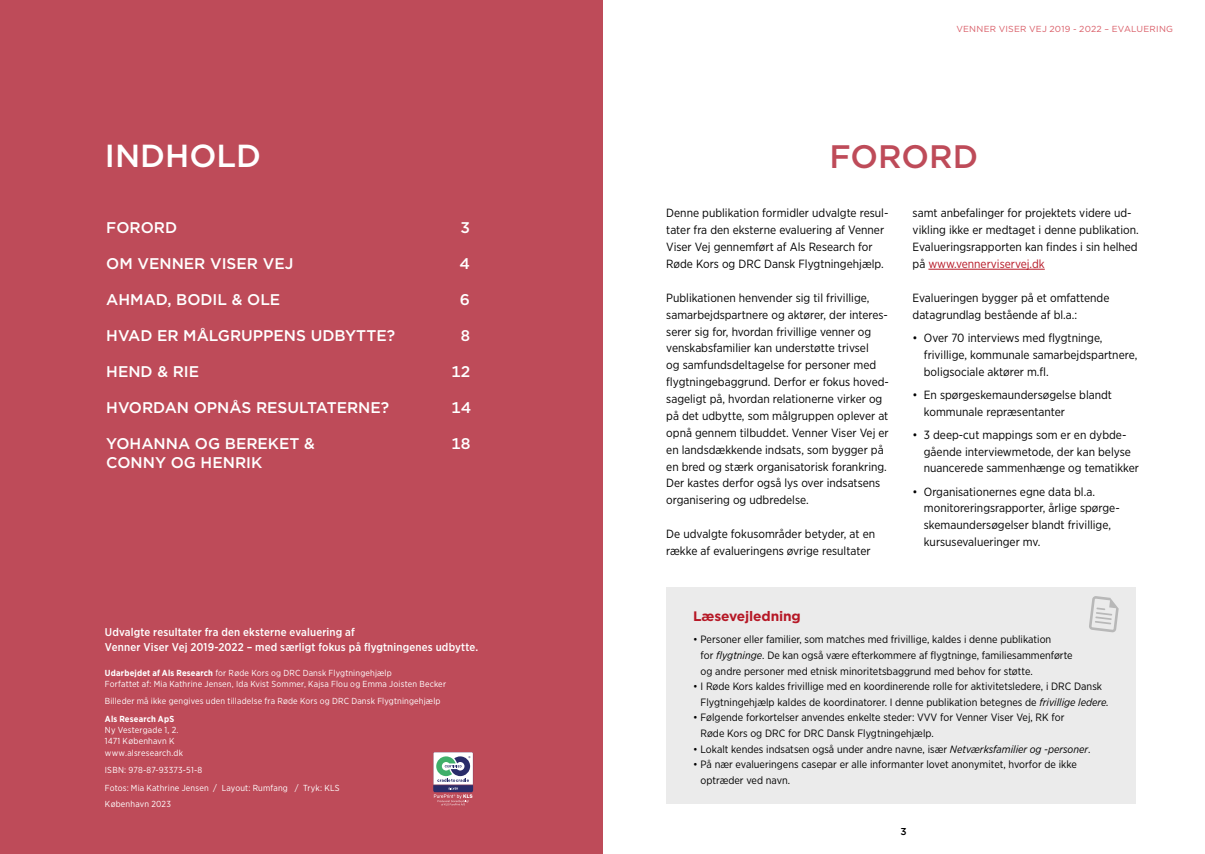
<style>
.page{position:relative;width:1205px;height:854px;background:#fff}
.page>*{position:absolute;margin:0;border:0;box-sizing:border-box;transform-origin:0 0}
.Overskrift{font:500 32.5px "Gotham";color:#be4b59}
.Overskrift-2{font:500 31.88px "Gotham";color:#fff}
.faktaboks{font:500 15.5px "Gotham";color:#fff}
.mr{font:700 13.75px "Gotham";letter-spacing:-.01em;color:#b61826}
.Brødtxt{font:11.88px/16.9px "Gotham Narrow";color:#000}
.Brødtekst_narrow_lig{font:500 11.25px/15px "Gotham Narrow";letter-spacing:.015em;color:#fff}
.Brødtxt-2{font:10.62px/15.6px "Gotham Narrow";color:#000}
.t1{font:500 10px "Gotham";color:#000}
.Brødtekst_narrow_lig-2{font:8.75px "Gotham Narrow";letter-spacing:.02em;color:#fff}
.t2{font:8.75px "Gotham";letter-spacing:.025em;color:#d95c66}
.Brødtekst_narrow_lig-3{font:700 8.75px "Gotham Narrow";letter-spacing:.02em;color:#fff}
.s1{font-weight:700}
.s2{color:#b61826}
.s3{font-style:italic}
</style>
<div class="page">
<div style="left:0;top:0;width:602px;height:854px;background:#be4b59"></div>
<svg style="left:433px;top:752px;width:40px;height:53px;background:#a697a4"></svg>
<hr style="left:928px;top:269px;width:117px;height:1px;background:#b61826">
<div style="left:666px;top:587px;width:469px;height:217px;background:#ebebeb"></div>
<svg style="left:1089px;top:596px;width:29px;height:36px"></svg>
<p class="Overskrift-2" style="left:105px;top:135px;width:158px">INDHOLD</p>
<p class="faktaboks" style="left:106px;top:218px;width:72px">FORORD</p>
<p class="faktaboks" style="left:460px;top:218px;width:11px">3</p>
<p class="faktaboks" style="left:106px;top:254px;width:189px">OM VENNER VISER VEJ</p>
<p class="faktaboks" style="left:459px;top:254px;width:12px">4</p>
<p class="faktaboks" style="left:106px;top:290px;width:175px">AHMAD, BODIL &amp; OLE</p>
<p class="faktaboks" style="left:460px;top:290px;width:12px">6</p>
<p class="faktaboks" style="left:106px;top:326px;width:290px">HVAD ER MÅLGRUPPENS UDBYTTE?</p>
<p class="faktaboks" style="left:461px;top:326px;width:11px">8</p>
<p class="faktaboks" style="left:106px;top:362px;width:94px">HEND &amp; RIE</p>
<p class="faktaboks" style="left:451px;top:362px;width:20px">12</p>
<p class="faktaboks" style="left:106px;top:398px;width:284px">HVORDAN OPNÅS RESULTATERNE?</p>
<p class="faktaboks" style="left:451px;top:398px;width:21px">14</p>
<p class="faktaboks" style="left:106px;top:434px;width:210px">YOHANNA OG BEREKET &amp;</p>
<p class="faktaboks" style="left:451px;top:434px;width:21px">18</p>
<p class="faktaboks" style="left:106px;top:453px;width:157px">CONNY OG HENRIK</p>
<p class="Brødtekst_narrow_lig" style="left:105px;top:624px;width:375px">Udvalgte resultater fra den eksterne evaluering af<br>Venner Viser Vej 2019-2022 – med særligt fokus på flygtningenes udbytte.</p>
<p class="Brødtekst_narrow_lig-2" style="left:105px;top:667px;width:288px"><span class="s1">Udarbejdet af Als Research</span> for Røde Kors og DRC Dansk Flygtningehjælp</p>
<p class="Brødtekst_narrow_lig-2" style="left:105px;top:678px;width:343px">Forfattet af: Mia Kathrine Jensen, Ida Kvist Sommer, Kajsa Flou og Emma Joisten Becker</p>
<p class="Brødtekst_narrow_lig-2" style="left:105px;top:696px;width:337px">Billeder må ikke gengives uden tilladelse fra Røde Kors og DRC Dansk Flygtningehjælp</p>
<p class="Brødtekst_narrow_lig-3" style="left:105px;top:713px;width:71px">Als Research ApS</p>
<p class="Brødtekst_narrow_lig-2" style="left:105px;top:724px;width:75px">Ny Vestergade 1, 2.</p>
<p class="Brødtekst_narrow_lig-2" style="left:105px;top:736px;width:71px">1471 København K</p>
<p class="Brødtekst_narrow_lig-2" style="left:105px;top:747px;width:80px">www.alsresearch.dk</p>
<p class="Brødtekst_narrow_lig-2" style="left:105px;top:764px;width:99px">ISBN: 978-87-93373-51-8</p>
<p class="Brødtekst_narrow_lig-2" style="left:105px;top:782px;width:236px">Fotos: Mia Kathrine Jensen / Layout: Rumfang / Tryk: KLS</p>
<p class="Brødtekst_narrow_lig-2" style="left:105px;top:798px;width:68px">København 2023</p>
<p class="t2" style="left:956px;top:23px;width:218px">VENNER VISER VEJ 2019 - 2022 – EVALUERING</p>
<p class="Overskrift" style="left:829px;top:135px;width:150px">FORORD</p>
<p class="Brødtxt" style="left:666px;top:205px;width:224px">Denne publikation formidler udvalgte resul&shy;tater fra den eksterne evaluering af Venner Viser Vej gennemført af Als Research for Røde Kors og DRC Dansk Flygtningehjælp.</p>
<p class="Brødtxt" style="left:666px;top:289px;width:224px">Publikationen henvender sig til frivillige, samarbejdspartnere og aktører, der interes&shy;serer sig for, hvordan frivillige venner og venskabsfamilier kan understøtte trivsel<br>og samfundsdeltagelse for personer med flygtningebaggrund. Derfor er fokus hoved&shy;sageligt på, hvordan relationerne virker og på det udbytte, som målgruppen oplever at opnå gennem tilbuddet. Venner Viser Vej er en landsdækkende indsats, som bygger på en bred og stærk organisatorisk forankring.<br>Der kastes derfor også lys over indsatsens organisering og udbredelse.</p>
<p class="Brødtxt" style="left:666px;top:525px;width:210px">De udvalgte fokusområder betyder, at en række af evalueringens øvrige resultater</p>
<p class="Brødtxt" style="left:912px;top:205px;width:228px">samt anbefalinger for projektets videre ud&shy;vikling ikke er medtaget i denne publikation.<br>Evalueringsrapporten kan findes i sin helhed på <span class="s2">www.vennerviservej.dk</span></p>
<p class="Brødtxt" style="left:912px;top:289px;width:198px">Evalueringen bygger på et omfattende datagrundlag bestående af bl.a.:</p>
<p class="Brødtxt" style="left:924px;top:329px;width:215px;text-indent:-11px">• Over 70 interviews med flygtninge, frivillige, kommunale samarbejdspartnere, boligsociale aktører m.fl.</p>
<p class="Brødtxt" style="left:924px;top:386px;width:190px;text-indent:-11px">• En spørgeskemaundersøgelse blandt kommunale repræsentanter</p>
<p class="Brødtxt" style="left:924px;top:426px;width:217px;text-indent:-11px">• 3 deep-cut mappings som er en dybde&shy;gående interviewmetode, der kan belyse nuancerede sammenhænge og tematikker</p>
<p class="Brødtxt" style="left:924px;top:483px;width:197px;text-indent:-11px">• Organisationernes egne data bl.a. monitoreringsrapporter, årlige spørge&shy;skemaundersøgelser blandt frivillige, kursusevalueringer mv.</p>
<p class="mr" style="left:693px;top:607px;width:109px">Læsevejledning</p>
<p class="Brødtxt-2" style="left:700px;top:631px;width:374px;text-indent:-7px">• Personer eller familier, som matches med frivillige, kaldes i denne publikation<br>for <span class="s3">flygtninge</span>. De kan også være efterkommere af flygtninge, familiesammenførte og andre personer med etnisk minoritetsbaggrund med behov for støtte.</p>
<p class="Brødtxt-2" style="left:700px;top:678px;width:410px;text-indent:-7px">• I Røde Kors kaldes frivillige med en koordinerende rolle for aktivitetsledere, i DRC Dansk<br>Flygtningehjælp kaldes de koordinatorer. I denne publikation betegnes de <span class="s3">frivillige ledere.</span></p>
<p class="Brødtxt-2" style="left:700px;top:710px;width:365px;text-indent:-7px">• Følgende forkortelser anvendes enkelte steder: VVV for Venner Viser Vej, RK for<br>Røde Kors og DRC for DRC Dansk Flygtningehjælp.</p>
<p class="Brødtxt-2" style="left:693px;top:741px;width:399px">• Lokalt kendes indsatsen også under andre navne, især <span class="s3">Netværksfamilier og -personer</span>.</p>
<p class="Brødtxt-2" style="left:700px;top:756px;width:378px;text-indent:-7px">• På nær evalueringens casepar er alle informanter lovet anonymitet, hvorfor de ikke optræder ved navn.</p>
<p class="t1" style="left:900px;top:825px;width:8px">3</p>
</div>
